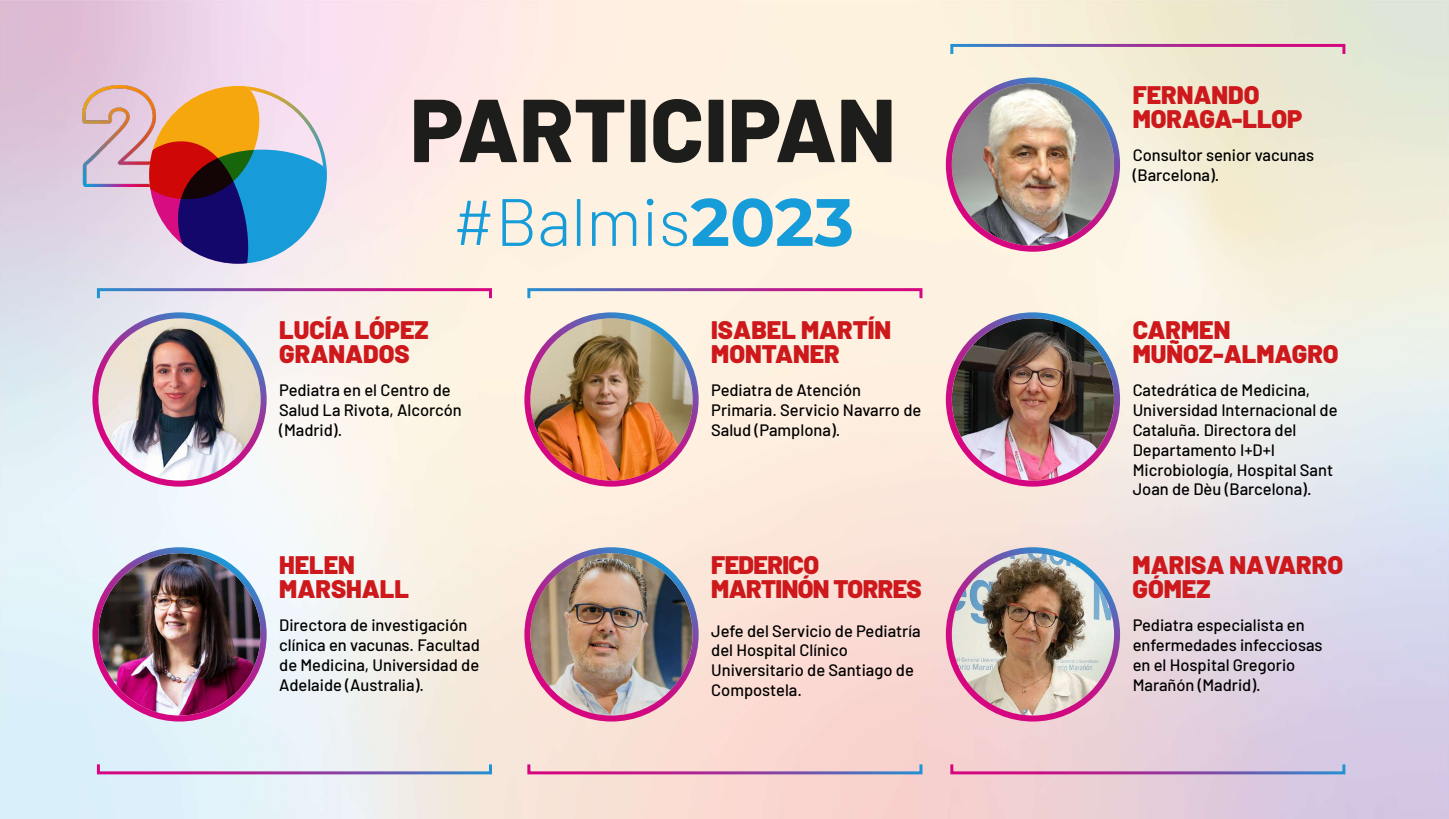
<style>
.page{position:relative;width:1449px;height:819px;background:#fff}
.page>*{position:absolute;margin:0;border:0;box-sizing:border-box;transform-origin:0 0}
.t1{font:800 89.1px "Barlow";color:#1d1d1b}
.t2{font:300 66.9px "Barlow";color:#169cd8}
.t3{font:900 25.35px/24px "Barlow";color:#cd181c}
.t4{font:900 25.35px/24px "Barlow";letter-spacing:-.025em;color:#cd181c}
.t5{font:500 16.5px/19.8px "Barlow";color:#000}
.s1{font-family:"Montserrat";font-weight:700}
</style>
<div class="page">
<img style="left:0;top:0;width:1449px;height:819px">
<img style="left:946px;top:77px;width:174px;height:175px">
<div style="left:97px;top:762px;width:395px;height:12px;border:3px solid #fff"></div>
<div style="left:527px;top:762px;width:395px;height:12px;border:3px solid #fff"></div>
<div style="left:950px;top:762px;width:395px;height:12px;border:3px solid #fff"></div>
<div style="left:950px;top:44px;width:395px;height:11px;border:3px solid #fff"></div>
<div style="left:527px;top:288px;width:395px;height:11px;border:3px solid #fff"></div>
<div style="left:97px;top:288px;width:395px;height:11px;border:3px solid #fff"></div>
<img style="left:946px;top:312px;width:174px;height:174px">
<img style="left:92px;top:312px;width:175px;height:174px">
<img style="left:92px;top:547px;width:175px;height:174px">
<img style="left:524px;top:547px;width:174px;height:174px">
<img style="left:946px;top:547px;width:174px;height:174px">
<img style="left:524px;top:312px;width:174px;height:174px">
<img style="left:82px;top:86px;width:55px;height:101px">
<svg style="left:137px;top:85px;width:192px;height:191px;background:#9d929a"></svg>
<h1 class="t1" style="left:410px;top:63px;width:487px">PARTICIPAN</h1>
<h2 class="t2" style="left:452px;top:174px;width:403px">#Balmis<span class="s1">2023</span></h2>
<h3 class="t3" style="left:279px;top:316px;width:151px">LUCÍA LÓPEZ<br>GRANADOS</h3>
<p class="t5" style="left:279px;top:379px;width:184px">Pediatra en el Centro de<br>Salud La Rivota, Alcorcón (Madrid).</p>
<h3 class="t3" style="left:711px;top:316px;width:181px">ISABEL MARTÍN<br>MONTANER</h3>
<p class="t5" style="left:711px;top:379px;width:212px">Pediatra de Atención<br>Primaria. Servicio Navarro de<br>Salud (Pamplona).</p>
<h3 class="t3" style="left:1132px;top:81px;width:171px">FERNANDO<br>MORAGA-LLOP</h3>
<p class="t5" style="left:1132px;top:144px;width:183px">Consultor senior vacunas (Barcelona).</p>
<h3 class="t3" style="left:1132px;top:316px;width:207px">CARMEN<br>MUÑOZ-ALMAGRO</h3>
<p class="t5" style="left:1132px;top:379px;width:206px">Catedrática de Medicina,<br>Universidad Internacional de<br>Cataluña. Directora del<br>Departamento I+D+I<br>Microbiología, Hospital Sant<br>Joan de Dèu (Barcelona).</p>
<h3 class="t4" style="left:711px;top:551px;width:212px">FEDERICO<br>MARTINÓN TORRES</h3>
<h3 class="t3" style="left:1132px;top:551px;width:212px">MARISA NAVARRO<br>GÓMEZ</h3>
<p class="t5" style="left:1132px;top:614px;width:191px">Pediatra especialista en enfermedades infecciosas en el Hospital Gregorio<br>Marañón (Madrid).</p>
<h3 class="t3" style="left:279px;top:551px;width:131px">HELEN<br>MARSHALL</h3>
<p class="t5" style="left:279px;top:614px;width:202px">Directora de investigación clínica en vacunas. Facultad de Medicina, Universidad de<br>Adelaide (Australia).</p>
<p class="t5" style="left:711px;top:619px;width:211px">Jefe del Servicio de Pediatría del Hospital Clínico<br>Universitario de Santiago de<br>Compostela.</p>
</div>
